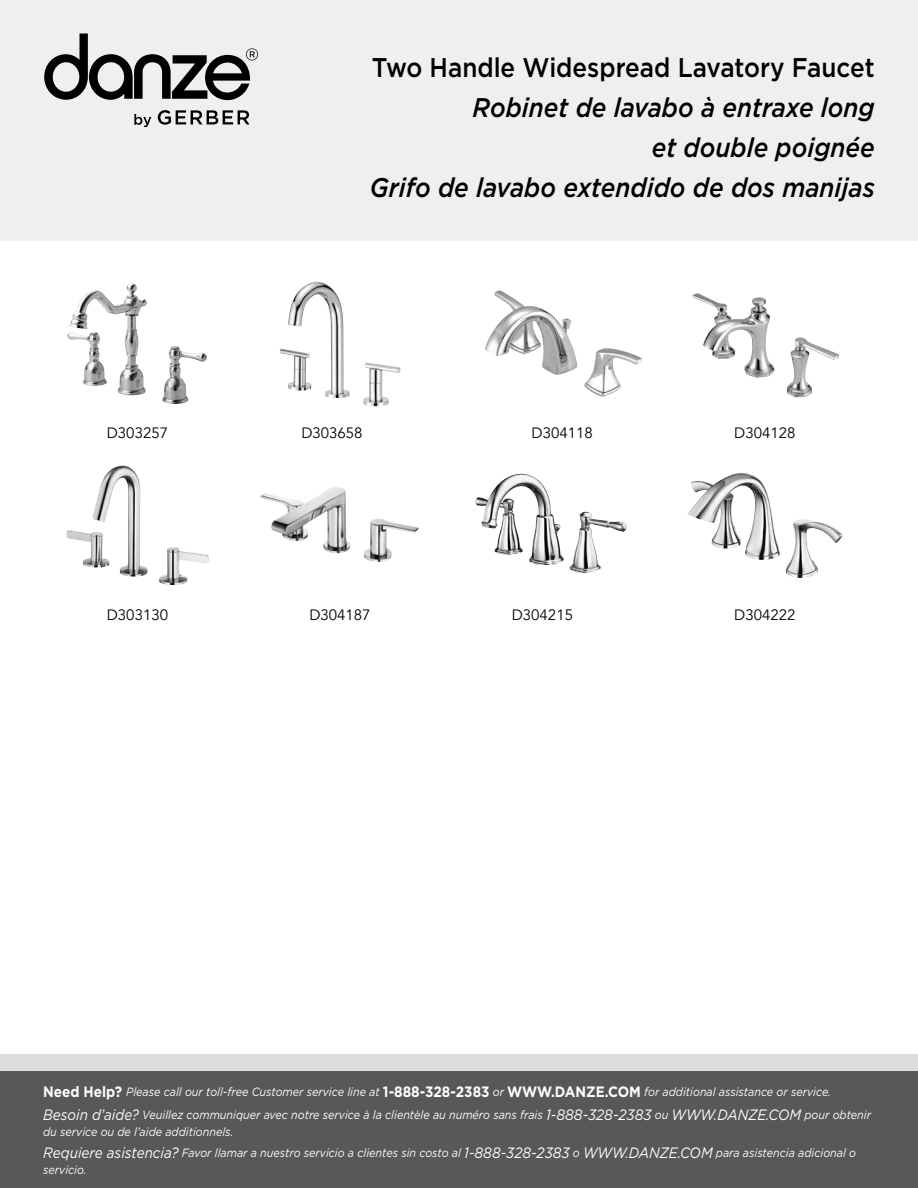
<style>
.page{position:relative;width:918px;height:1188px;background:#fff}
.page>*{position:absolute;margin:0;border:0;box-sizing:border-box;transform-origin:0 0}
.t1{font:italic 500 27px/39.9px "Gotham";color:#000;text-align:right;scale:.9 1}
.t2{font:500 27px "Gotham";color:#000;scale:.9 1}
.t3{font:15px "Avenir";color:#000}
.t4{font:italic 12px/23.4px "Gotham";color:#fff;scale:.9 1}
.s1{font-weight:700;font-style:normal;font-size:15px}
.s2{font-size:15px}
</style>
<div class="page">
<div style="left:0;top:1054px;width:918px;height:134px;background:#dcdddd"></div>
<div style="left:0;top:0;width:918px;height:241px;background:#efefef"></div>
<div style="left:0;top:1071px;width:918px;height:117px;background:#595757"></div>
<svg style="left:158px;top:110px;width:92px;height:15px"></svg>
<svg style="left:134px;top:114px;width:17px;height:13px"></svg>
<svg style="left:44px;top:34px;width:214px;height:66px"></svg>
<img style="left:280px;top:281px;width:69px;height:117px">
<img style="left:485px;top:291px;width:157px;height:106px">
<img style="left:692px;top:293px;width:120px;height:104px">
<img style="left:687px;top:473px;width:156px;height:105px">
<img style="left:475px;top:481px;width:89px;height:84px">
<img style="left:66px;top:465px;width:143px;height:120px">
<img style="left:260px;top:487px;width:159px;height:75px">
<img style="left:69px;top:283px;width:77px;height:112px">
<h1 class="t2" style="left:372px;top:50px;width:561px">Two Handle Widespread Lavatory Faucet</h1>
<h1 class="t1" style="left:370px;top:87px;width:563px">Robinet de lavabo à entraxe long<br>et double poignée<br>Grifo de lavabo extendido de dos manijas</h1>
<p class="t3" style="left:107px;top:424px;width:63px">D303257</p>
<p class="t3" style="left:301px;top:424px;width:63px">D303658</p>
<p class="t3" style="left:532px;top:424px;width:63px">D304118</p>
<p class="t3" style="left:734px;top:424px;width:63px">D304128</p>
<p class="t3" style="left:107px;top:606px;width:63px">D303130</p>
<p class="t3" style="left:309px;top:606px;width:63px">D304187</p>
<p class="t3" style="left:512px;top:606px;width:63px">D304215</p>
<p class="t3" style="left:734px;top:606px;width:63px">D304222</p>
<p class="t4" style="left:43px;top:1080px;width:921px"><span class="s1">Need Help?</span> Please call our toll-free Customer service line at <span class="s1">1-888-328-2383</span> or <span class="s1">WWW.DANZE.COM</span> for additional assistance or service.<br><span class="s2">Besoin d’aide?</span> Veuillez communiquer avec notre service à la clientèle au numéro sans frais <span class="s2">1-888-328-2383</span> ou <span class="s2">WWW.DANZE.COM</span> pour obtenir</p>
<p class="t4" style="left:43px;top:1121px;width:905px;line-height:21.3px">du service ou de l’aide additionnels.<br><span class="s2">Requiere asistencia?</span> Favor llamar a nuestro servicio a clientes sin costo al <span class="s2">1-888-328-2383</span> o <span class="s2">WWW.DANZE.COM</span> para asistencia adicional o</p>
<p class="t4" style="left:43px;top:1158px;width:50px">servicio.</p>
</div>
